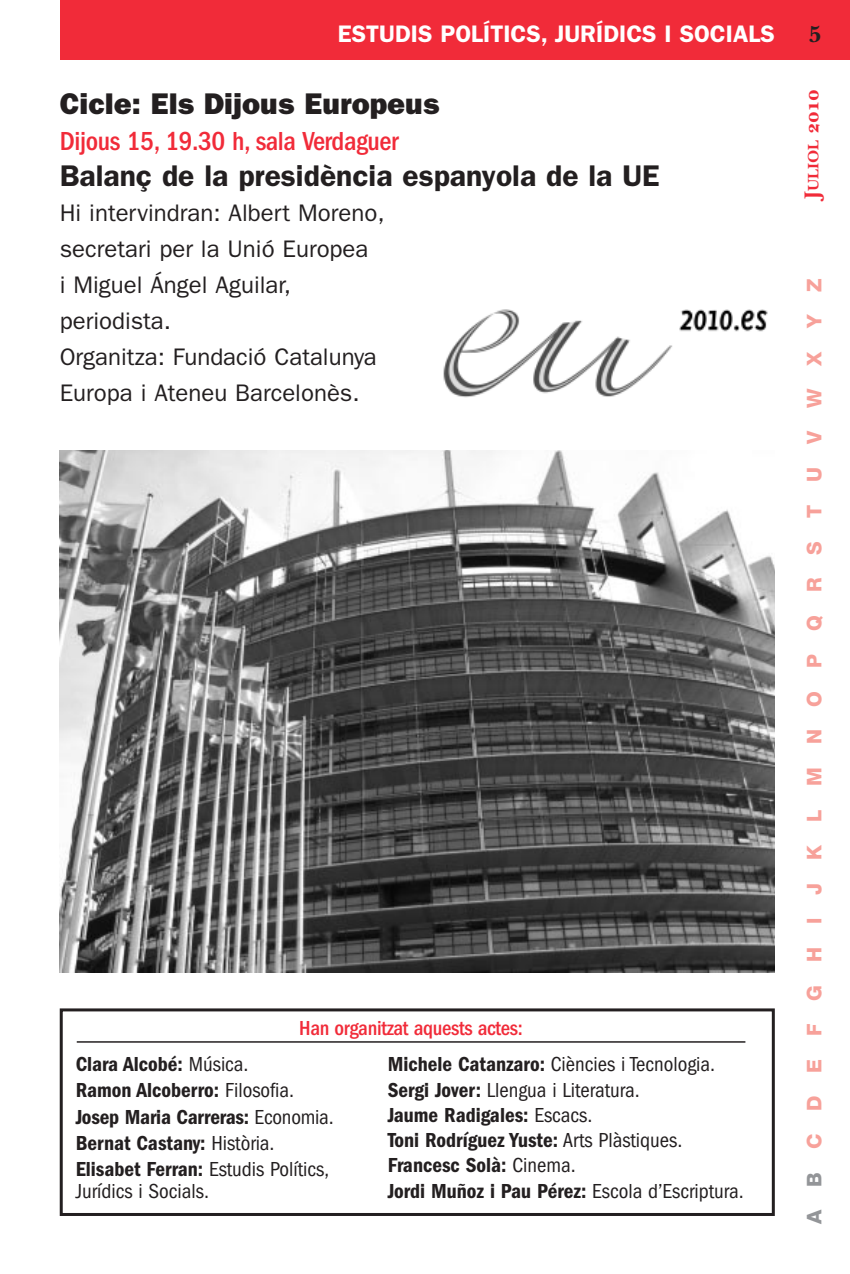
<style>
.page{position:relative;width:850px;height:1274px;background:#fff}
.page>*{position:absolute;margin:0;border:0;box-sizing:border-box;transform-origin:0 0}
.t1{font:600 30px "Franklin Gothic";color:#231f20}
.t2{font:800 30px "Franklin Gothic";color:#231f20}
.t3{font:500 condensed 27px "Franklin Gothic";letter-spacing:-.015em;color:#f12b39}
.t4{font:24px/36px "Franklin Gothic";color:#231f20}
.t5{font:600 24px "Franklin Gothic";color:#fff}
.t6{font:700 24px "New Baskerville";color:#231f20}
.t7{font:600 condensed 21px/25.2px "Franklin Gothic";color:#231f20}
.t8{font:500 condensed 21px "Franklin Gothic";letter-spacing:-.015em;color:#f12b39}
.t9{font:condensed 21px "Franklin Gothic";color:#231f20}
.t10{font:21px "New Baskerville Bold SC";color:#f12b39}
.t11{font:800 20.4px "Helvetica Neue";letter-spacing:1.135em;color:#f7a19a}
.s1{font-weight:400}
.s2{font-size:15.6px}
.s3{color:#939598}
</style>
<div class="page">
<div style="left:60px;top:0;width:789px;height:60px;background:#f12b39"></div>
<img style="left:60px;top:450px;width:714px;height:522px">
<img style="left:443px;top:309px;width:325px;height:89px">
<div style="left:60px;top:1008px;width:714px;height:208px;border:3px solid #231f20"></div>
<hr style="left:77px;top:1041px;width:668px;height:1px;background:#231f20">
<p class="t5" style="left:338px;top:26px;width:438px">ESTUDIS POLÍTICS, JURÍDICS I SOCIALS</p>
<h1 class="t2" style="left:60px;top:93px;width:381px">Cicle: Els Dijous Europeus</h1>
<p class="t3" style="left:60px;top:132px;width:340px">Dijous 15, 19.30 h, sala Verdaguer</p>
<h1 class="t1" style="left:60px;top:165px;width:601px">Balanç de la presidència espanyola de la UE</h1>
<p class="t4" style="left:60px;top:196px;width:326px">Hi intervindran: Albert Moreno, secretari per la Unió Europea<br>i Miguel Ángel Aguilar, periodista.<br>Organitza: Fundació Catalunya<br>Europa i Ateneu Barcelonès.</p>
<p class="t8" style="left:299px;top:1021px;width:225px">Han organitzat aquests actes:</p>
<p class="t7" style="left:76px;top:1053px;width:259px;line-height:26.1px">Clara Alcobé: <span class="s1">Música.<br></span>Ramon Alcoberro: <span class="s1">Filosofia.<br></span>Josep Maria Carreras: <span class="s1">Economia.<br></span>Bernat Castany: <span class="s1">Història.<br></span>Elisabet Ferran: <span class="s1">Estudis Polítics,</span></p>
<p class="t9" style="left:76px;top:1183px;width:135px">Jurídics i Socials.</p>
<p class="t7" style="left:387px;top:1053px;width:357px">Michele Catanzaro: <span class="s1">Ciències i Tecnologia.<br></span>Sergi Jover: <span class="s1">Llengua i Literatura.<br></span>Jaume Radigales: <span class="s1">Escacs.<br></span>Toni Rodríguez Yuste: <span class="s1">Arts Plàstiques.<br></span>Francesc Solà: <span class="s1">Cinema.<br></span>Jordi Muñoz i Pau Pérez: <span class="s1">Escola d’Escriptura.</span></p>
<p class="t6" style="left:808px;top:26px;width:14px">5</p>
<p class="t10" style="left:804px;top:199px;width:111px;rotate:-90deg">J<span class="s2">ULIOL</span> 2010</p>
<p class="t11" style="left:806px;top:1224px;width:947px;rotate:-90deg"><span class="s3">AB</span>CDEFGHIJKLMNOPQRSTUVWXYZ</p>
</div>
